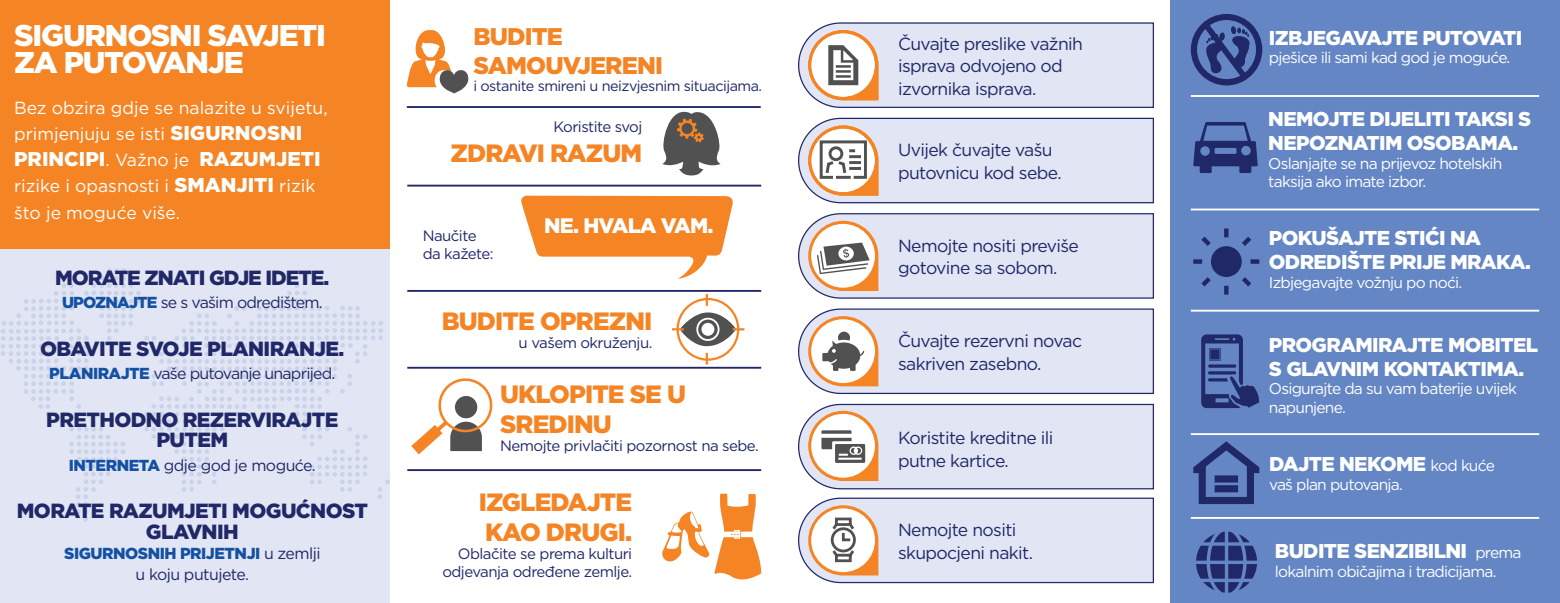
<style>
.page{position:relative;width:1560px;height:603px;background:#fff}
.page>*{position:absolute;margin:0;border:0;box-sizing:border-box;transform-origin:0 0}
.t1{font:900 30px/26.2px "Gotham";letter-spacing:-.04em;color:#fff}
.t2{font:900 25px/30px "Gotham";letter-spacing:-.035em;color:#f58424}
.t3{font:900 24px/29px "Gotham";letter-spacing:-.035em;color:#f58424}
.t4{font:900 21px "Gotham";letter-spacing:-.035em;color:#fff}
.t5{font:900 20.5px/20.5px "Gotham";letter-spacing:-.03em;color:#202867;text-align:center}
.t6{font:900 20.5px "Gotham";letter-spacing:-.05em;color:#202867}
.t7{font:900 20px/24px "Gotham";letter-spacing:-.03em;color:#fff}
.t8{font:900 20px "Gotham";color:#fff}
.t9{font:17.5px/22.5px "Gotham";letter-spacing:-.035em;color:#202867}
.t10{font:17.5px/26.2px "Gotham";color:#fff}
.t11{font:16px/20.5px "Gotham";letter-spacing:-.05em;color:#202867;text-align:center}
.t12{font:15.5px/18.8px "Gotham";letter-spacing:-.05em;color:#fff}
.t13{font:15px/18px "Gotham";letter-spacing:-.035em;color:#202867;text-align:right}
.t14{font:14.5px "Gotham";letter-spacing:-.035em;color:#202867}
.s1{font-weight:900;font-size:20px}
.s2{font-weight:400;font-size:17.5px}
.s3{font-weight:900;color:#1451a3}
.s4{font-weight:400;font-size:15.5px}
</style>
<div class="page">
<div style="left:0;top:197px;width:390px;height:405px;background:#e2e6f4"></div>
<svg style="left:1px;top:268px;width:389px;height:253px"></svg>
<div style="left:1169px;top:0;width:390px;height:602px;background:#6486c4"></div>
<div style="left:0;top:0;width:390px;height:248px;background:#f58424"></div>
<hr style="left:407px;top:106px;width:353px;height:2px;background:#202867">
<hr style="left:407px;top:184px;width:354px;height:2px;background:#202867">
<svg style="left:1193px;top:441px;width:66px;height:63px"></svg>
<svg style="left:798px;top:22px;width:356px;height:86px;background:#dbdbe5"></svg>
<svg style="left:798px;top:117px;width:356px;height:87px;background:#dbdbe5"></svg>
<svg style="left:798px;top:213px;width:356px;height:86px;background:#dbdbe5"></svg>
<svg style="left:798px;top:308px;width:356px;height:86px;background:#dbdbe5"></svg>
<svg style="left:798px;top:403px;width:356px;height:87px;background:#dcdce6"></svg>
<svg style="left:798px;top:497px;width:356px;height:86px;background:#dddde7"></svg>
<svg style="left:1193px;top:228px;width:66px;height:66px"></svg>
<svg style="left:1201px;top:334px;width:58px;height:74px"></svg>
<svg style="left:1193px;top:122px;width:64px;height:51px"></svg>
<hr style="left:1190px;top:95px;width:348px;height:2px;background:#fff">
<hr style="left:1190px;top:208px;width:348px;height:2px;background:#fff">
<hr style="left:1190px;top:309px;width:348px;height:2px;background:#fff">
<hr style="left:1190px;top:433px;width:348px;height:2px;background:#fff">
<hr style="left:1190px;top:516px;width:348px;height:2px;background:#fff">
<svg style="left:407px;top:30px;width:62px;height:64px"></svg>
<svg style="left:1190px;top:14px;width:72px;height:71px"></svg>
<svg style="left:1196px;top:531px;width:60px;height:61px"></svg>
<svg style="left:662px;top:111px;width:59px;height:64px"></svg>
<svg style="left:521px;top:195px;width:212px;height:83px"></svg>
<hr style="left:407px;top:290px;width:354px;height:2px;background:#202867">
<svg style="left:411px;top:378px;width:82px;height:76px"></svg>
<svg style="left:662px;top:493px;width:99px;height:86px"></svg>
<hr style="left:407px;top:366px;width:354px;height:2px;background:#202867">
<hr style="left:407px;top:469px;width:354px;height:2px;background:#202867">
<div style="left:676px;top:298px;width:63px;height:62px;border:2px solid #f58424;border-radius:50%"></div>
<svg style="left:672px;top:312px;width:72px;height:34px"></svg>
<svg style="left:705px;top:294px;width:3px;height:12px"></svg>
<svg style="left:705px;top:352px;width:3px;height:12px"></svg>
<h1 class="t1" style="left:14px;top:22px;width:313px">SIGURNOSNI SAVJETI<br>ZA PUTOVANJE</h1>
<p class="t10" style="left:14px;top:94px;width:315px">Bez obzira gdje se nalazite u svijetu, primjenjuju se isti <span class="s1">SIGURNOSNI</span></p>
<p class="t8" style="left:14px;top:145px;width:308px">PRINCIPI<span class="s2">. Važno je</span> RAZUMJETI</p>
<p class="t10" style="left:14px;top:173px;width:302px">rizike i opasnosti i <span class="s1">SMANJITI</span> rizik što je moguće više.</p>
<p class="t6" style="left:55px;top:263px;width:276px">MORATE ZNATI GDJE IDETE.</p>
<p class="t11" style="left:62px;top:292px;width:262px"><span class="s3">UPOZNAJTE</span> se s vašim odredištem.</p>
<p class="t5" style="left:40px;top:338px;width:306px">OBAVITE SVOJE PLANIRANJE.</p>
<p class="t11" style="left:49px;top:363px;width:288px"><span class="s3">PLANIRAJTE</span> vaše putovanje unaprijed.</p>
<p class="t5" style="left:46px;top:409px;width:294px">PRETHODNO REZERVIRAJTE<br>PUTEM</p>
<p class="t11" style="left:69px;top:454px;width:248px"><span class="s3">INTERNETA</span> gdje god je moguće.</p>
<p class="t5" style="left:17px;top:500px;width:352px">MORATE RAZUMJETI MOGUĆNOST<br>GLAVNIH</p>
<p class="t11" style="left:64px;top:543px;width:258px"><span class="s3">SIGURNOSNIH PRIJETNJI</span> u zemlji u koju putujete.</p>
<h3 class="t3" style="left:473px;top:22px;width:191px">BUDITE<br>SAMOUVJERENI</h3>
<p class="t14" style="left:473px;top:77px;width:290px">i ostanite smireni u neizvjesnim situacijama.</p>
<p class="t13" style="left:553px;top:118px;width:90px">Koristite svoj</p>
<h2 class="t2" style="left:450px;top:138px;width:193px">ZDRAVI RAZUM</h2>
<p class="t13" style="left:422px;top:226px;width:73px;text-align:left">Naučite da kažete:</p>
<p class="t4" style="left:544px;top:211px;width:171px">NE. HVALA VAM.</p>
<h2 class="t2" style="left:442px;top:305px;width:212px">BUDITE OPREZNI</h2>
<p class="t13" style="left:518px;top:333px;width:135px">u vašem okruženju.</p>
<h2 class="t2" style="left:500px;top:379px;width:187px">UKLOPITE SE U<br>SREDINU</h2>
<p class="t13" style="left:500px;top:436px;width:260px">Nemojte privlačiti pozornost na sebe.</p>
<h2 class="t2" style="left:478px;top:487px;width:155px">IZGLEDAJTE<br>KAO DRUGI.</h2>
<p class="t13" style="left:442px;top:544px;width:191px">Oblačite se prema kulturi odjevanja određene zemlje.</p>
<p class="t9" style="left:898px;top:32px;width:186px">Čuvajte preslike važnih isprava odvojeno od izvornika isprava.</p>
<p class="t9" style="left:898px;top:138px;width:165px">Uvijek čuvajte vašu putovnicu kod sebe.</p>
<p class="t9" style="left:898px;top:234px;width:182px">Nemojte nositi previše gotovine sa sobom.</p>
<p class="t9" style="left:898px;top:329px;width:185px">Čuvajte rezervni novac sakriven zasebno.</p>
<p class="t9" style="left:898px;top:426px;width:157px">Koristite kreditne ili putne kartice.</p>
<p class="t9" style="left:898px;top:518px;width:136px">Nemojte nositi skupocjeni nakit.</p>
<p class="t7" style="left:1268px;top:25px;width:255px">IZBJEGAVAJTE PUTOVATI</p>
<p class="t12" style="left:1268px;top:48px;width:243px">pješice ili sami kad god je moguće.</p>
<p class="t7" style="left:1268px;top:107px;width:264px">NEMOJTE DIJELITI TAKSI S<br>NEPOZNATIM OSOBAMA.</p>
<p class="t12" style="left:1268px;top:153px;width:236px">Oslanjajte se na prijevoz hotelskih taksija ako imate izbor.</p>
<p class="t7" style="left:1268px;top:226px;width:263px">POKUŠAJTE STIĆI NA<br>ODREDIŠTE PRIJE MRAKA.</p>
<p class="t12" style="left:1268px;top:273px;width:195px">Izbjegavajte vožnju po noći.</p>
<p class="t7" style="left:1268px;top:332px;width:271px">PROGRAMIRAJTE MOBITEL<br>S GLAVNIM KONTAKTIMA.</p>
<p class="t12" style="left:1268px;top:379px;width:250px">Osigurajte da su vam baterije uvijek napunjene.</p>
<p class="t7" style="left:1268px;top:452px;width:227px">DAJTE NEKOME <span class="s4">kod kuće</span></p>
<p class="t12" style="left:1268px;top:474px;width:135px">vaš plan putovanja.</p>
<p class="t7" style="left:1274px;top:539px;width:248px">BUDITE SENZIBILNI <span class="s4">prema</span></p>
<p class="t12" style="left:1274px;top:561px;width:223px">lokalnim običajima i tradicijama.</p>
</div>
